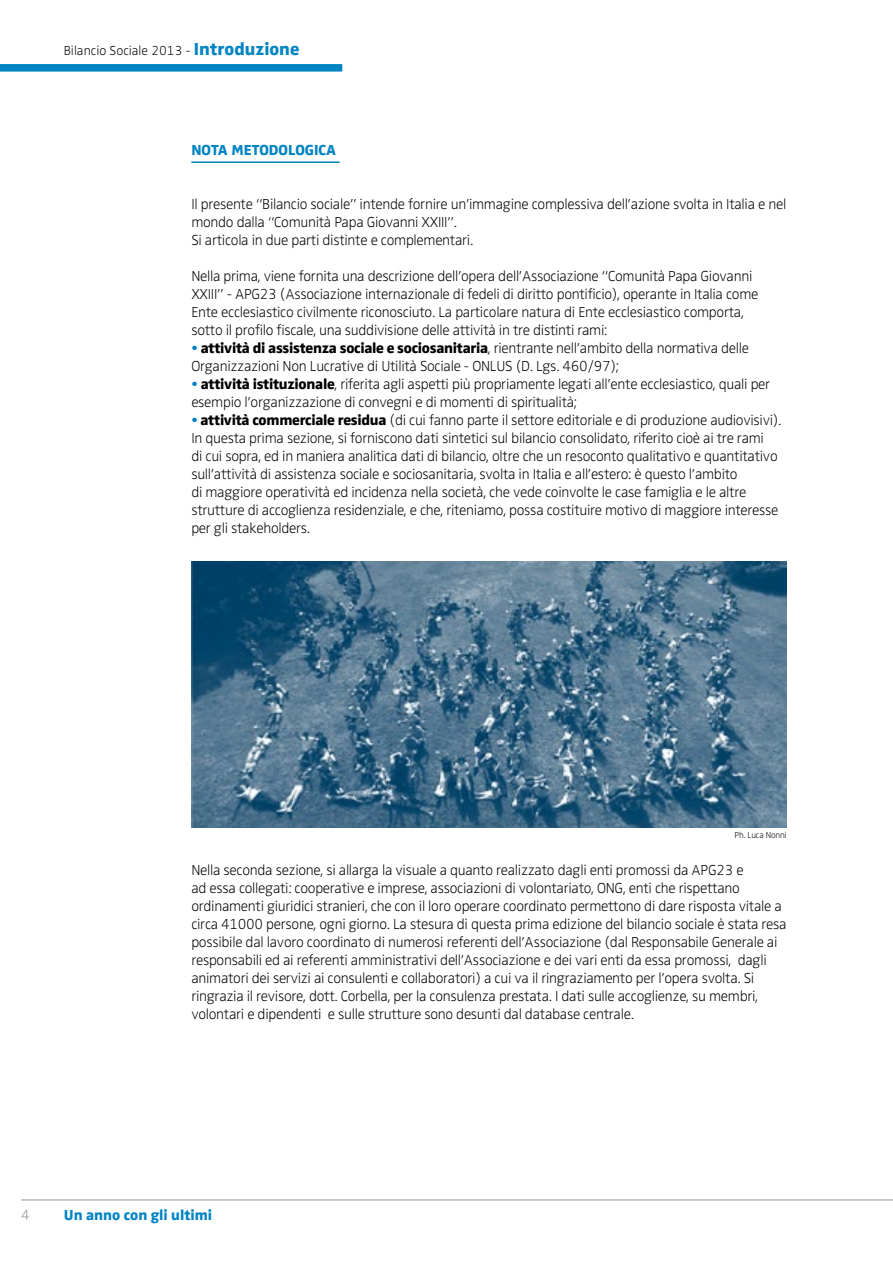
<style>
.page{position:relative;width:893px;height:1263px;background:#fff}
.page>*{position:absolute;margin:0;border:0;box-sizing:border-box;transform-origin:0 0}
.t1{font:15px/18px "Zwo w 1";letter-spacing:-.02em;color:#000}
.t2{font:15px "Zwo w 7";letter-spacing:-.02em;color:#000}
.t3{font:15px "Zwo w 7";color:#0084c4}
.t4{font:15px "Zwo w 1";color:#939598}
.t5{font:13.5px "Zwo w 1";color:#000}
.t6{font:9px "Zwo w 1";letter-spacing:-.02em;color:#000}
.s1{font-family:"Zwo w 7";font-size:18px;color:#0084c4}
.s2{font-family:"Zwo w 1";color:#0084c4}
.s3{font-family:"Zwo w 1"}
.s4{color:#0084c4}
.s5{font-family:"Zwo w 7"}
</style>
<div class="page">
<hr style="left:21px;top:1200px;width:872px;height:1px;background:#939598">
<div style="left:0;top:64px;width:342px;height:8px;background:#0084c4"></div>
<hr style="left:191px;top:161px;width:149px;height:2px;background:#0084c4">
<img style="left:191px;top:562px;width:596px;height:265px">
<p class="t5" style="left:64px;top:43px;width:237px">Bilancio Sociale 2013 - <span class="s1">Introduzione</span></p>
<p class="t3" style="left:191px;top:141px;width:146px">NOTA METODOLOGICA</p>
<p class="t1" style="left:191px;top:195px;width:596px">Il presente “Bilancio sociale” intende fornire un’immagine complessiva dell’azione svolta in Italia e nel mondo dalla “Comunità Papa Giovanni XXIII”.<br>Si articola in due parti distinte e complementari.</p>
<p class="t1" style="left:191px;top:267px;width:568px">Nella prima, viene fornita una descrizione dell’opera dell’Associazione “Comunità Papa Giovanni XXIII” - APG23 (Associazione internazionale di fedeli di diritto pontificio), operante in Italia come Ente ecclesiastico civilmente riconosciuto. La particolare natura di Ente ecclesiastico comporta, sotto il profilo fiscale, una suddivisione delle attività in tre distinti rami:</p>
<p class="t2" style="left:191px;top:339px;width:559px"><span class="s2">•</span> attività di assistenza sociale e sociosanitaria<span class="s3">, rientrante nell’ambito della normativa delle</span></p>
<p class="t1" style="left:191px;top:357px;width:429px">Organizzazioni Non Lucrative di Utilità Sociale - ONLUS (D. Lgs. 460/97);</p>
<p class="t1" style="left:191px;top:375px;width:580px"><span class="s4">•</span> <span class="s5">attività istituzionale</span>, riferita agli aspetti più propriamente legati all’ente ecclesiastico, quali per esempio l’organizzazione di convegni e di momenti di spiritualità;</p>
<p class="t1" style="left:191px;top:411px;width:592px"><span class="s4">•</span> <span class="s5">attività commerciale residua</span> (di cui fanno parte il settore editoriale e di produzione audiovisivi).<br>In questa prima sezione, si forniscono dati sintetici sul bilancio consolidato, riferito cioè ai tre rami<br>di cui sopra, ed in maniera analitica dati di bilancio, oltre che un resoconto qualitativo e quantitativo sull’attività di assistenza sociale e sociosanitaria, svolta in Italia e all’estero: è questo l’ambito<br>di maggiore operatività ed incidenza nella società, che vede coinvolte le case famiglia e le altre strutture di accoglienza residenziale, e che, riteniamo, possa costituire motivo di maggiore interesse per gli stakeholders.</p>
<p class="t6" style="left:735px;top:829px;width:54px">Ph. Luca Nonni</p>
<p class="t1" style="left:191px;top:861px;width:597px">Nella seconda sezione, si allarga la visuale a quanto realizzato dagli enti promossi da APG23 e<br>ad essa collegati: cooperative e imprese, associazioni di volontariato, ONG, enti che rispettano ordinamenti giuridici stranieri, che con il loro operare coordinato permettono di dare risposta vitale a circa 41000 persone, ogni giorno. La stesura di questa prima edizione del bilancio sociale è stata resa possibile dal lavoro coordinato di numerosi referenti dell’Associazione (dal Responsabile Generale ai responsabili ed ai referenti amministrativi dell’Associazione e dei vari enti da essa promossi, dagli animatori dei servizi ai consulenti e collaboratori) a cui va il ringraziamento per l’opera svolta. Si ringrazia il revisore, dott. Corbella, per la consulenza prestata. I dati sulle accoglienze, su membri, volontari e dipendenti e sulle strutture sono desunti dal database centrale.</p>
<p class="t4" style="left:21px;top:1207px;width:10px">4</p>
<p class="t3" style="left:64px;top:1206px;width:150px">Un anno con gli ultimi</p>
</div>
